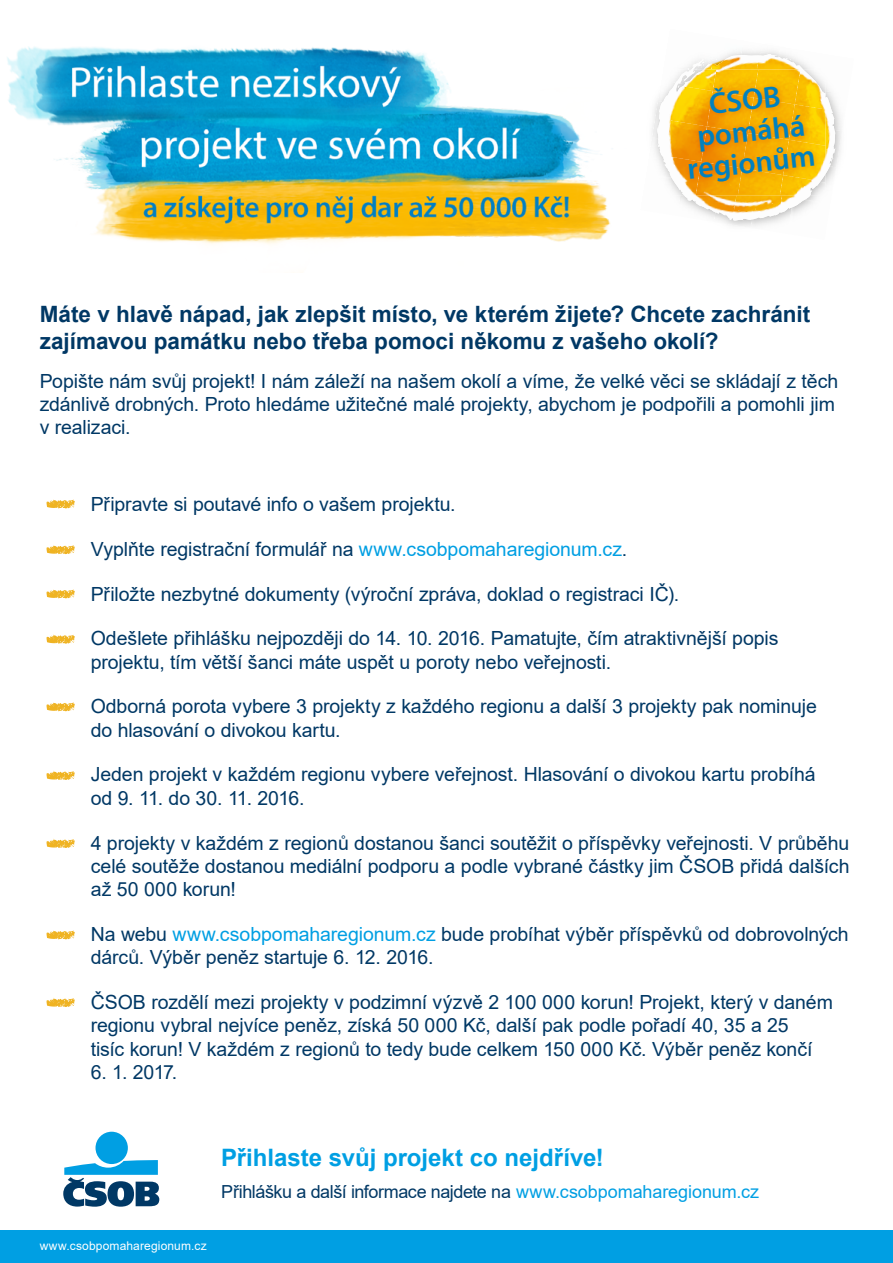
<style>
.page{position:relative;width:893px;height:1263px;background:#fff}
.page>*{position:absolute;margin:0;border:0;box-sizing:border-box;transform-origin:0 0}
.t1{font:600 30.15px/31.3px "Myriad Pro";color:#0081bf;text-align:center}
.t2{font:700 24px "Arial";color:#009fe3}
.t3{font:700 22.5px/27px "Arial";color:#003865}
.t4{font:19.5px/23.4px "Arial";letter-spacing:-.005em;color:#003865}
.t5{font:18px "Arial";letter-spacing:-.01em;color:#003865}
.t6{font:12px "Arial";letter-spacing:.015em;color:#fff}
.s1{color:#009fe3}
</style>
<div class="page">
<div style="left:0;top:1230px;width:893px;height:33px;background:#009fe3"></div>
<div style="left:96px;top:1132px;width:32px;height:32px;background:#009fe3;border-radius:50%"></div>
<svg style="left:63px;top:1160px;width:96px;height:47px"></svg>
<img style="left:7px;top:47px;width:604px;height:197px">
<svg style="left:47px;top:499px;width:28px;height:9px"></svg>
<svg style="left:47px;top:545px;width:28px;height:9px"></svg>
<svg style="left:47px;top:589px;width:28px;height:9px"></svg>
<svg style="left:47px;top:634px;width:28px;height:10px"></svg>
<svg style="left:47px;top:702px;width:28px;height:9px"></svg>
<svg style="left:47px;top:771px;width:28px;height:9px"></svg>
<svg style="left:47px;top:839px;width:28px;height:9px"></svg>
<svg style="left:47px;top:930px;width:28px;height:9px"></svg>
<svg style="left:47px;top:998px;width:28px;height:9px"></svg>
<img style="left:652px;top:138px;width:4px;height:14px">
<img style="left:835px;top:131px;width:7px;height:36px">
<svg style="left:656px;top:50px;width:179px;height:171px"></svg>
<h1 class="t1" style="left:679px;top:90px;width:130px;rotate:-6deg">ČSOB pomáhá regionům</h1>
<p class="t3" style="left:40px;top:300px;width:772px">Máte v hlavě nápad, jak zlepšit místo, ve kterém žijete? Chcete zachránit zajímavou památku nebo třeba pomoci někomu z vašeho okolí?</p>
<p class="t4" style="left:40px;top:369px;width:800px">Popište nám svůj projekt! I nám záleží na našem okolí a víme, že velké věci se skládají z těch zdánlivě drobných. Proto hledáme užitečné malé projekty, abychom je podpořili a pomohli jim v realizaci.</p>
<p class="t4" style="left:91px;top:493px;width:366px">Připravte si poutavé info o vašem projektu.</p>
<p class="t4" style="left:91px;top:537px;width:538px">Vyplňte registrační formulář na <span class="s1">www.csobpomaharegionum.cz</span>.</p>
<p class="t4" style="left:91px;top:582px;width:590px">Přiložte nezbytné dokumenty (výroční zpráva, doklad o registraci IČ).</p>
<p class="t4" style="left:91px;top:627px;width:689px">Odešlete přihlášku nejpozději do 14. 10. 2016. Pamatujte, čím atraktivnější popis projektu, tím větší šanci máte uspět u poroty nebo veřejnosti.</p>
<p class="t4" style="left:91px;top:695px;width:728px">Odborná porota vybere 3 projekty z každého regionu a další 3 projekty pak nominuje do hlasování o divokou kartu.</p>
<p class="t4" style="left:91px;top:763px;width:726px">Jeden projekt v každém regionu vybere veřejnost. Hlasování o divokou kartu probíhá od 9. 11. do 30. 11. 2016.</p>
<p class="t4" style="left:91px;top:831px;width:760px;text-align:justify">4 projekty v každém z regionů dostanou šanci soutěžit o příspěvky veřejnosti. V průběhu celé soutěže dostanou mediální podporu a podle vybrané částky jim ČSOB přidá dalších až 50 000 korun!</p>
<p class="t4" style="left:91px;top:922px;width:760px">Na webu <span class="s1">www.csobpomaharegionum.cz</span> bude probíhat výběr příspěvků od dobrovolných dárců. Výběr peněz startuje 6. 12. 2016.</p>
<p class="t4" style="left:91px;top:990px;width:744px">ČSOB rozdělí mezi projekty v podzimní výzvě 2 100 000 korun! Projekt, který v daném regionu vybral nejvíce peněz, získá 50 000 Kč, další pak podle pořadí 40, 35 a 25<br>tisíc korun! V každém z regionů to tedy bude celkem 150 000 Kč. Výběr peněz končí</p>
<p class="t4" style="left:91px;top:1060px;width:88px">6. 1. 2017.</p>
<p class="t6" style="left:40px;top:1237px;width:168px">www.csobpomaharegionum.cz</p>
<p class="t2" style="left:221px;top:1141px;width:384px">Přihlaste svůj projekt co nejdříve!</p>
<p class="t5" style="left:221px;top:1179px;width:539px">Přihlášku a další informace najdete na <span class="s1">www.csobpomaharegionum.cz</span></p>
</div>
